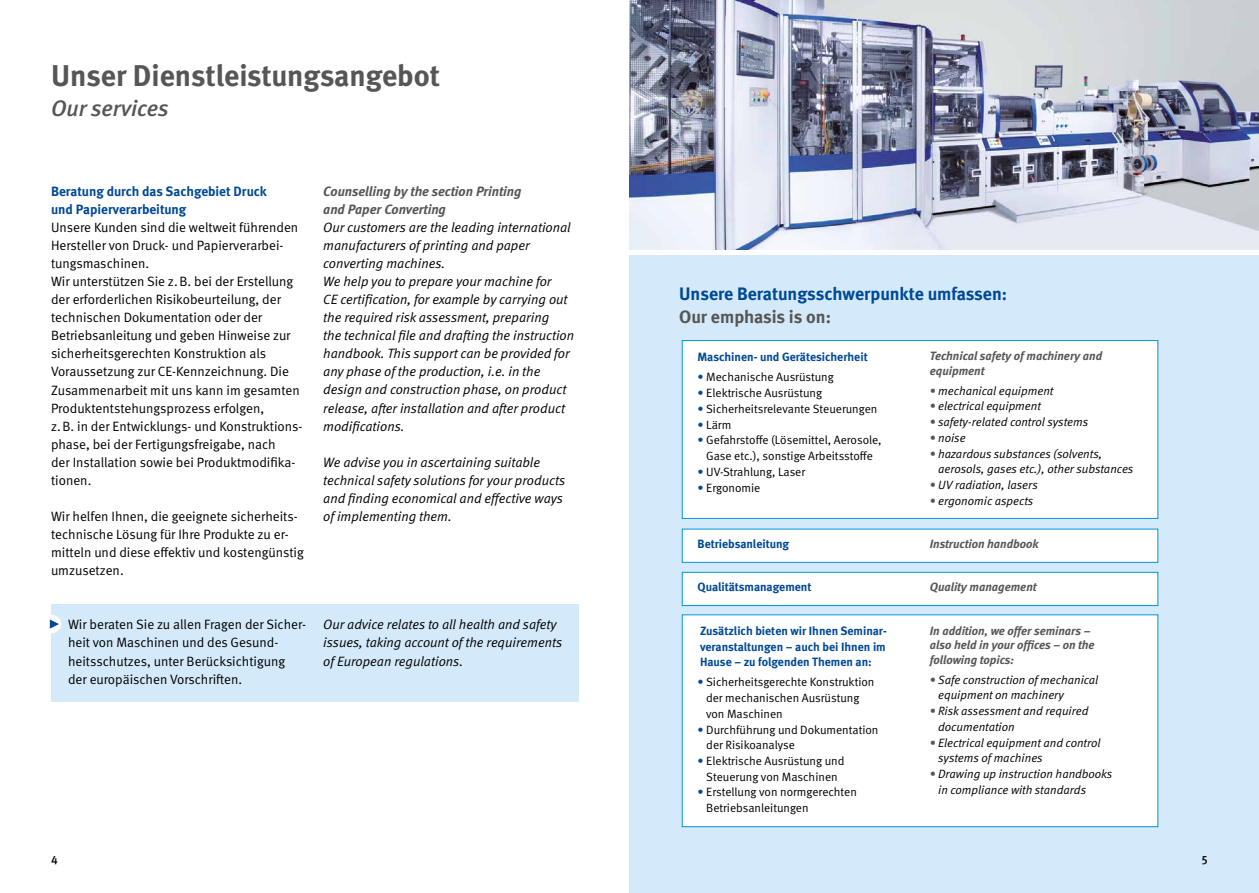
<style>
.page{position:relative;width:1259px;height:893px;background:#fff}
.page>*{position:absolute;margin:0;border:0;box-sizing:border-box;transform-origin:0 0}
.t1{font:700 30px "DGUV Meta";color:#575656}
.t2{font:italic 500 22.5px "DGUV Meta";color:#575656}
.t3{font:700 18px "DGUV Meta";letter-spacing:-.005em;color:#004994}
.t4{font:700 18px "DGUV Meta";letter-spacing:-.01em;color:#575656}
.t5{font:13.5px/18.1px "DGUV Meta";color:#000}
.t6{font:italic 13.5px/18.1px "DGUV Meta";color:#000}
.t7{font:700 13.5px/18.1px "DGUV Meta";color:#004994}
.t8{font:italic 700 13.5px/18.1px "DGUV Meta";color:#575656}
.t9{font:12px/15.8px "DGUV Meta";color:#000}
.t10{font:italic 12px/15.8px "DGUV Meta";color:#000}
.t11{font:700 12px/15.8px "DGUV Meta";color:#004994;text-align:justify}
.t12{font:italic 700 12px/14.4px "DGUV Meta";color:#575656}
.t13{font:500 12px "DGUV Meta";color:#000}
.s1{color:#004994}
.s2{font-weight:700;color:#575656}
</style>
<div class="page">
<img style="left:629px;top:0;width:630px;height:250px">
<div style="left:51px;top:604px;width:527px;height:98px;background:#d4eafa"></div>
<div style="left:43px;top:615px;width:18px;height:18px;background:#fff;border-radius:50%"></div>
<svg style="left:50px;top:619px;width:9px;height:10px"></svg>
<div style="left:629px;top:256px;width:630px;height:637px;background:#d4eafa"></div>
<div style="left:682px;top:340px;width:476px;height:179px;background:#fff;border:1px solid #0095db"></div>
<div style="left:682px;top:614px;width:476px;height:213px;background:#fff;border:1px solid #0095db"></div>
<div style="left:682px;top:529px;width:476px;height:34px;background:#fff;border:1px solid #0095db"></div>
<div style="left:682px;top:572px;width:476px;height:34px;background:#fff;border:1px solid #0095db"></div>
<h1 class="t1" style="left:51px;top:58px;width:390px">Unser Dienstleistungsangebot</h1>
<h2 class="t2" style="left:51px;top:95px;width:119px">Our services</h2>
<p class="t7" style="left:51px;top:182px;width:217px">Beratung durch das Sachgebiet Druck und Papierverarbeitung</p>
<p class="t5" style="left:51px;top:218px;width:252px">Unsere Kunden sind die weltweit führenden Hersteller von Druck- und Papierverarbei&shy;tungsmaschinen.<br>Wir unterstützen Sie z.B. bei der Erstellung der erforderlichen Risikobeurteilung, der technischen Dokumentation oder der Betriebsanleitung und geben Hinweise zur sicherheitsgerechten Konstruktion als Voraussetzung zur CE-Kennzeichnung. Die Zusammenarbeit mit uns kann im gesamten Produktentstehungsprozess erfolgen,<br>z.B. in der Entwicklungs- und Konstruktions&shy;phase, bei der Fertigungsfreigabe, nach<br>der Installation sowie bei Produktmodifika&shy;tionen.</p>
<p class="t5" style="left:51px;top:508px;width:254px">Wir helfen Ihnen, die geeignete sicherheits&shy;technische Lösung für Ihre Produkte zu er&shy;mitteln und diese effektiv und kostengünstig umzusetzen.</p>
<p class="t5" style="left:68px;top:616px;width:238px">Wir beraten Sie zu allen Fragen der Sicher&shy;heit von Maschinen und des Gesund&shy;heitsschutzes, unter Berücksichtigung der europäischen Vorschriften.</p>
<p class="t8" style="left:323px;top:182px;width:200px">Counselling by the section Printing and Paper Converting</p>
<p class="t6" style="left:323px;top:218px;width:252px">Our customers are the leading international manufacturers of printing and paper converting machines.<br>We help you to prepare your machine for<br>CE certification, for example by carrying out the required risk assessment, preparing<br>the technical file and drafting the instruction handbook. This support can be provided for any phase of the production, i.e. in the design and construction phase, on product release, after installation and after product modifications.</p>
<p class="t6" style="left:323px;top:453px;width:243px">We advise you in ascertaining suitable technical safety solutions for your products and finding economical and effective ways of implementing them.</p>
<p class="t6" style="left:323px;top:616px;width:241px">Our advice relates to all health and safety issues, taking account of the requirements of European regulations.</p>
<h3 class="t3" style="left:679px;top:283px;width:329px">Unsere Beratungsschwerpunkte umfassen:</h3>
<h3 class="t4" style="left:679px;top:306px;width:153px">Our emphasis is on:</h3>
<p class="t11" style="left:697px;top:350px;width:172px">Maschinen- und Gerätesicherheit</p>
<p class="t9" style="left:697px;top:370px;width:138px"><span class="s1">•</span> Mechanische Ausrüstung</p>
<p class="t9" style="left:697px;top:385px;width:126px"><span class="s1">•</span> Elektrische Ausrüstung</p>
<p class="t9" style="left:697px;top:401px;width:181px"><span class="s1">•</span> Sicherheitsrelevante Steuerungen</p>
<p class="t9" style="left:697px;top:417px;width:35px"><span class="s1">•</span> Lärm</p>
<p class="t9" style="left:697px;top:433px;width:186px;text-align:center"><span class="s1">•</span> Gefahrstoffe (Lösemittel, Aerosole,<br>Gase etc.), sonstige Arbeitsstoffe</p>
<p class="t9" style="left:697px;top:464px;width:109px"><span class="s1">•</span> UV-Strahlung, Laser</p>
<p class="t9" style="left:697px;top:480px;width:64px"><span class="s1">•</span> Ergonomie</p>
<p class="t12" style="left:930px;top:349px;width:174px">Technical safety of machinery and equipment</p>
<p class="t10" style="left:930px;top:383px;width:125px"><span class="s2">•</span> mechanical equipment</p>
<p class="t10" style="left:930px;top:399px;width:113px"><span class="s2">•</span> electrical equipment</p>
<p class="t10" style="left:930px;top:414px;width:160px"><span class="s2">•</span> safety-related control systems</p>
<p class="t10" style="left:930px;top:430px;width:37px"><span class="s2">•</span> noise</p>
<p class="t10" style="left:938px;top:446px;width:197px;text-indent:-8px"><span class="s2">•</span> hazardous substances (solvents, aerosols, gases etc.), other substances</p>
<p class="t10" style="left:930px;top:477px;width:110px"><span class="s2">•</span> UV radiation, lasers</p>
<p class="t10" style="left:930px;top:493px;width:105px"><span class="s2">•</span> ergonomic aspects</p>
<p class="t11" style="left:697px;top:536px;width:93px">Betriebsanleitung</p>
<p class="t12" style="left:930px;top:537px;width:110px">Instruction handbook</p>
<p class="t11" style="left:697px;top:580px;width:115px">Qualitätsmanagement</p>
<p class="t12" style="left:930px;top:580px;width:108px">Quality management</p>
<p class="t11" style="left:700px;top:623px;width:187px">Zusätzlich bieten wir Ihnen Seminar&shy;veranstaltungen – auch bei Ihnen im Hause – zu folgenden Themen an:</p>
<p class="t9" style="left:706px;top:674px;width:170px;text-indent:-9px"><span class="s1">•</span> Sicherheitsgerechte Konstruktion der mechanischen Ausrüstung von Maschinen</p>
<p class="t9" style="left:706px;top:722px;width:174px;text-indent:-9px"><span class="s1">•</span> Durchführung und Dokumentation der Risikoanalyse</p>
<p class="t9" style="left:697px;top:753px;width:148px;text-align:center"><span class="s1">•</span> Elektrische Ausrüstung und<br>Steuerung von Maschinen</p>
<p class="t9" style="left:706px;top:785px;width:152px;text-indent:-9px"><span class="s1">•</span> Erstellung von normgerechten<br>Betriebsanleitungen</p>
<p class="t12" style="left:930px;top:624px;width:166px">In addition, we offer seminars – also held in your offices – on the following topics:</p>
<p class="t10" style="left:938px;top:672px;width:162px;text-indent:-8px"><span class="s2">•</span> Safe construction of mechanical equipment on machinery</p>
<p class="t10" style="left:938px;top:703px;width:152px;text-indent:-8px"><span class="s2">•</span> Risk assessment and required documentation</p>
<p class="t10" style="left:938px;top:735px;width:164px;text-indent:-8px"><span class="s2">•</span> Electrical equipment and control systems of machines</p>
<p class="t10" style="left:938px;top:766px;width:176px;text-indent:-8px"><span class="s2">•</span> Drawing up instruction handbooks in compliance with standards</p>
<p class="t13" style="left:51px;top:853px;width:8px">4</p>
<p class="t13" style="left:1202px;top:853px;width:7px">5</p>
</div>
